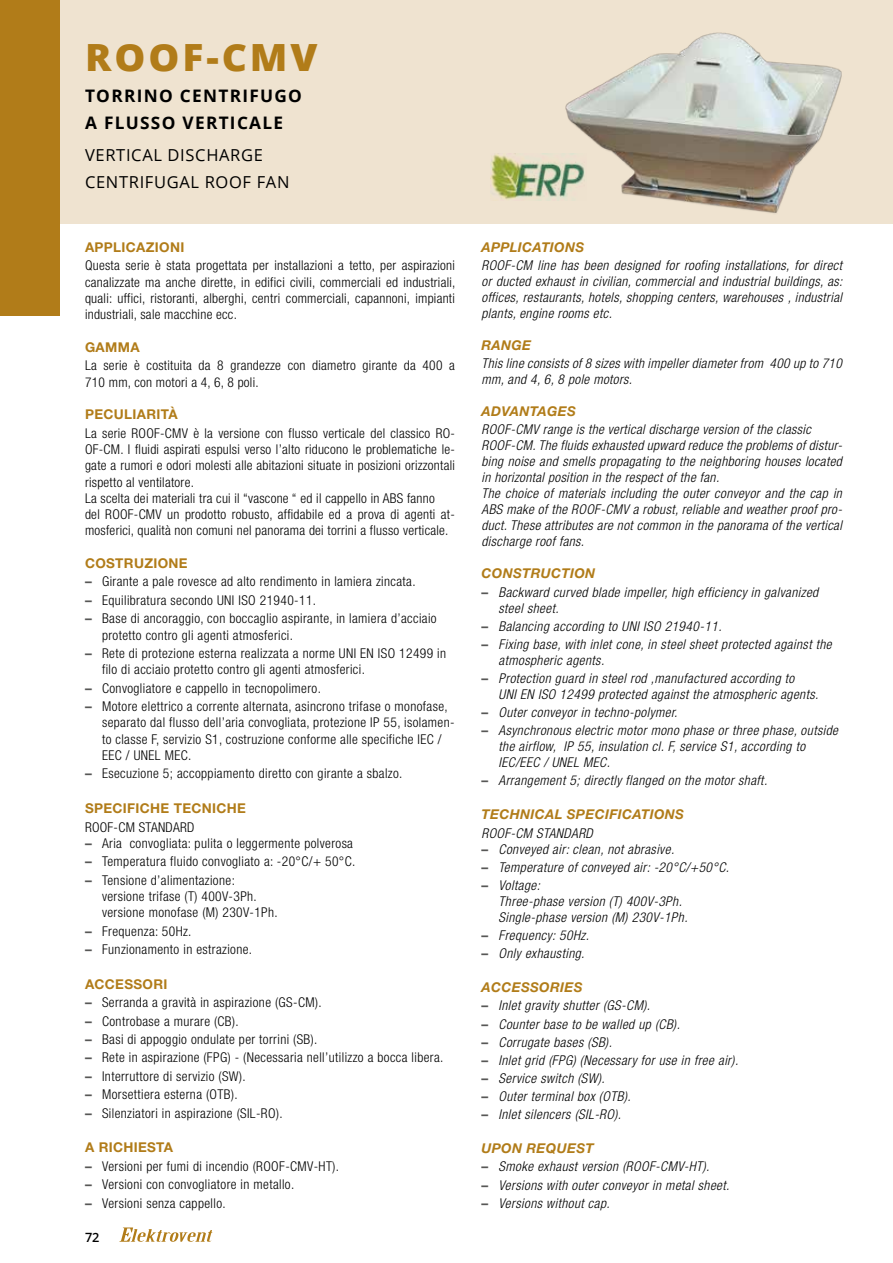
<style>
.page{position:relative;width:893px;height:1263px;background:#fff}
.page>*{position:absolute;margin:0;border:0;box-sizing:border-box;transform-origin:0 0}
.t1{font:800 37.5px "Open Sans";letter-spacing:.075em;color:#b17c19;scale:1.04 1}
.t2{font:700 17.25px/27px "Open Sans";letter-spacing:.075em;color:#000}
.t3{font:16.5px/27px "Open Sans";letter-spacing:.04em;color:#000}
.t4{font:300 condensed 13.5px/16.4px "Helvetica Neue LT Std";letter-spacing:.03em;color:#000}
.t5{font:italic 300 condensed 13.5px/16px "Helvetica Neue LT Std";letter-spacing:.035em;color:#000}
.t6{font:italic 700 13.5px "Helvetica Neue LT Std";letter-spacing:.025em;color:#b17c19}
.t7{font:700 13.5px "Helvetica Neue LT Std";letter-spacing:.025em;color:#b17c19}
.t8{font:600 12.75px "Open Sans";color:#000}
.s1{font-weight:700;font-stretch:normal;color:#575756}
.s2{font-weight:700;font-style:normal;font-stretch:normal;color:#575756}
</style>
<div class="page">
<div style="left:60px;top:0;width:833px;height:223px;background:#efe3d0"></div>
<svg style="left:119px;top:1227px;width:94px;height:15px"></svg>
<img style="left:565px;top:32px;width:277px;height:182px">
<img style="left:490px;top:153px;width:96px;height:48px">
<div style="left:0;top:0;width:60px;height:316px;background:#b17c19"></div>
<h1 class="t1" style="left:85px;top:29px;width:225px">ROOF-CMV</h1>
<p class="t2" style="left:85px;top:82px;width:218px">TORRINO CENTRIFUGO<br>A FLUSSO VERTICALE</p>
<p class="t3" style="left:85px;top:141px;width:206px">VERTICAL DISCHARGE<br>CENTRIFUGAL ROOF FAN</p>
<p class="t7" style="left:85px;top:239px;width:101px">APPLICAZIONI</p>
<p class="t4" style="left:85px;top:257px;width:372px;text-align:justify">Questa serie è stata progettata per installazioni a tetto, per aspirazioni canalizzate ma anche dirette, in edifici civili, commerciali ed industriali, quali: uffici, ristoranti, alberghi, centri commerciali, capannoni, impianti industriali, sale macchine ecc.</p>
<p class="t7" style="left:85px;top:339px;width:56px">GAMMA</p>
<p class="t4" style="left:85px;top:357px;width:371px">La serie è costituita da 8 grandezze con diametro girante da 400 a<br>710 mm, con motori a 4, 6, 8 poli.</p>
<p class="t7" style="left:85px;top:406px;width:94px">PECULIARITÀ</p>
<p class="t4" style="left:85px;top:425px;width:371px">La serie ROOF-CMV è la versione con flusso verticale del classico RO-OF-CM. I fluidi aspirati espulsi verso l’alto riducono le problematiche le&shy;gate a rumori e odori molesti alle abitazioni situate in posizioni orizzontali rispetto al ventilatore.<br>La scelta dei materiali tra cui il “vascone “ ed il cappello in ABS fanno<br>del ROOF-CMV un prodotto robusto, affidabile ed a prova di agenti at&shy;mosferici, qualità non comuni nel panorama dei torrini a flusso verticale.</p>
<p class="t7" style="left:85px;top:555px;width:104px">COSTRUZIONE</p>
<p class="t4" style="left:85px;top:573px;width:332px"><span class="s1">–</span> Girante a pale rovesce ad alto rendimento in lamiera zincata.</p>
<p class="t4" style="left:85px;top:592px;width:233px"><span class="s1">–</span> Equilibratura secondo UNI ISO 21940-11.</p>
<p class="t4" style="left:102px;top:610px;width:336px;text-indent:-17px"><span class="s1">–</span> Base di ancoraggio, con boccaglio aspirante, in lamiera d’acciaio protetto contro gli agenti atmosferici.</p>
<p class="t4" style="left:102px;top:645px;width:346px;text-indent:-17px"><span class="s1">–</span> Rete di protezione esterna realizzata a norme UNI EN ISO 12499 in filo di acciaio protetto contro gli agenti atmosferici.</p>
<p class="t4" style="left:85px;top:680px;width:237px"><span class="s1">–</span> Convogliatore e cappello in tecnopolimero.</p>
<p class="t4" style="left:102px;top:698px;width:354px;text-indent:-17px"><span class="s1">–</span> Motore elettrico a corrente alternata, asincrono trifase o monofase, separato dal flusso dell’aria convogliata, protezione IP 55, isolamen&shy;to classe F, servizio S1, costruzione conforme alle specifiche IEC / EEC / UNEL MEC.</p>
<p class="t4" style="left:85px;top:765px;width:319px"><span class="s1">–</span> Esecuzione 5; accoppiamento diretto con girante a sbalzo.</p>
<p class="t7" style="left:85px;top:800px;width:162px">SPECIFICHE TECNICHE</p>
<p class="t4" style="left:85px;top:818px;width:111px">ROOF-CM STANDARD</p>
<p class="t4" style="left:85px;top:835px;width:270px"><span class="s1">–</span> Aria convogliata: pulita o leggermente polverosa</p>
<p class="t4" style="left:85px;top:853px;width:272px"><span class="s1">–</span> Temperatura fluido convogliato a: -20°C/+ 50°C.</p>
<p class="t4" style="left:102px;top:872px;width:177px;text-indent:-17px"><span class="s1">–</span> Tensione d’alimentazione: versione trifase (T) 400V-3Ph. versione monofase (M) 230V-1Ph.</p>
<p class="t4" style="left:85px;top:923px;width:108px"><span class="s1">–</span> Frequenza: 50Hz.</p>
<p class="t4" style="left:85px;top:941px;width:169px"><span class="s1">–</span> Funzionamento in estrazione.</p>
<p class="t7" style="left:85px;top:976px;width:84px">ACCESSORI</p>
<p class="t4" style="left:85px;top:994px;width:238px"><span class="s1">–</span> Serranda a gravità in aspirazione (GS-CM).</p>
<p class="t4" style="left:85px;top:1012px;width:155px"><span class="s1">–</span> Controbase a murare (CB).</p>
<p class="t4" style="left:85px;top:1031px;width:234px"><span class="s1">–</span> Basi di appoggio ondulate per torrini (SB).</p>
<p class="t4" style="left:85px;top:1049px;width:360px"><span class="s1">–</span> Rete in aspirazione (FPG) - (Necessaria nell’utilizzo a bocca libera.</p>
<p class="t4" style="left:85px;top:1068px;width:162px"><span class="s1">–</span> Interruttore di servizio (SW).</p>
<p class="t4" style="left:85px;top:1086px;width:154px"><span class="s1">–</span> Morsettiera esterna (OTB).</p>
<p class="t4" style="left:85px;top:1105px;width:199px"><span class="s1">–</span> Silenziatori in aspirazione (SIL-RO).</p>
<p class="t7" style="left:85px;top:1139px;width:90px">A RICHIESTA</p>
<p class="t4" style="left:85px;top:1158px;width:256px"><span class="s1">–</span> Versioni per fumi di incendio (ROOF-CMV-HT).</p>
<p class="t4" style="left:85px;top:1176px;width:211px"><span class="s1">–</span> Versioni con convogliatore in metallo.</p>
<p class="t4" style="left:85px;top:1194px;width:142px"><span class="s1">–</span> Versioni senza cappello.</p>
<p class="t8" style="left:85px;top:1228px;width:16px">72</p>
<p class="t6" style="left:481px;top:239px;width:104px">APPLICATIONS</p>
<p class="t5" style="left:481px;top:258px;width:362px;text-align:justify">ROOF-CM line has been designed for roofing installations, for direct or ducted exhaust in civilian, commercial and industrial buildings, as: offices, restaurants, hotels, shopping centers, warehouses , industrial plants, engine rooms etc.</p>
<p class="t6" style="left:481px;top:337px;width:51px">RANGE</p>
<p class="t5" style="left:481px;top:356px;width:362px">This line consists of 8 sizes with impeller diameter from 400 up to 710 mm, and 4, 6, 8 pole motors.</p>
<p class="t6" style="left:481px;top:403px;width:96px">ADVANTAGES</p>
<p class="t5" style="left:481px;top:422px;width:362px">ROOF-CMV range is the vertical discharge version of the classic ROOF-CM. The fluids exhausted upward reduce the problems of distur&shy;bing noise and smells propagating to the neighboring houses located in horizontal position in the respect of the fan.<br>The choice of materials including the outer conveyor and the cap in ABS make of the ROOF-CMV a robust, reliable and weather proof pro&shy;duct. These attributes are not common in the panorama of the vertical discharge roof fans.</p>
<p class="t6" style="left:481px;top:565px;width:115px">CONSTRUCTION</p>
<p class="t5" style="left:498px;top:584px;width:321px;text-indent:-17px"><span class="s2">–</span> Backward curved blade impeller, high efficiency in galvanized steel sheet.</p>
<p class="t5" style="left:481px;top:618px;width:242px"><span class="s2">–</span> Balancing according to UNI ISO 21940-11.</p>
<p class="t5" style="left:498px;top:636px;width:335px;text-indent:-17px"><span class="s2">–</span> Fixing base, with inlet cone, in steel sheet protected against the atmospheric agents.</p>
<p class="t5" style="left:498px;top:670px;width:321px;text-indent:-17px"><span class="s2">–</span> Protection guard in steel rod ,manufactured according to<br>UNI EN ISO 12499 protected against the atmospheric agents.</p>
<p class="t5" style="left:481px;top:705px;width:198px"><span class="s2">–</span> Outer conveyor in techno-polymer.</p>
<p class="t5" style="left:498px;top:723px;width:341px;text-indent:-17px"><span class="s2">–</span> Asynchronous electric motor mono phase or three phase, outside the airflow, IP 55, insulation cl. F, service S1, according to<br>IEC/EEC / UNEL MEC.</p>
<p class="t5" style="left:481px;top:773px;width:287px"><span class="s2">–</span> Arrangement 5; directly flanged on the motor shaft.</p>
<p class="t6" style="left:481px;top:806px;width:204px">TECHNICAL SPECIFICATIONS</p>
<p class="t5" style="left:481px;top:825px;width:113px">ROOF-CM STANDARD</p>
<p class="t5" style="left:481px;top:841px;width:194px"><span class="s2">–</span> Conveyed air: clean, not abrasive.</p>
<p class="t5" style="left:481px;top:859px;width:249px"><span class="s2">–</span> Temperature of conveyed air: -20°C/+50°C.</p>
<p class="t5" style="left:498px;top:877px;width:191px;text-indent:-17px"><span class="s2">–</span> Voltage:<br>Three-phase version (T) 400V-3Ph.<br>Single-phase version (M) 230V-1Ph.</p>
<p class="t5" style="left:481px;top:927px;width:109px"><span class="s2">–</span> Frequency: 50Hz.</p>
<p class="t5" style="left:481px;top:946px;width:105px"><span class="s2">–</span> Only exhausting.</p>
<p class="t6" style="left:481px;top:979px;width:103px">ACCESSORIES</p>
<p class="t5" style="left:481px;top:998px;width:170px"><span class="s2">–</span> Inlet gravity shutter (GS-CM).</p>
<p class="t5" style="left:481px;top:1016px;width:200px"><span class="s2">–</span> Counter base to be walled up (CB).</p>
<p class="t5" style="left:481px;top:1034px;width:132px"><span class="s2">–</span> Corrugate bases (SB).</p>
<p class="t5" style="left:481px;top:1052px;width:258px"><span class="s2">–</span> Inlet grid (FPG) (Necessary for use in free air).</p>
<p class="t5" style="left:481px;top:1070px;width:125px"><span class="s2">–</span> Service switch (SW).</p>
<p class="t5" style="left:481px;top:1088px;width:151px"><span class="s2">–</span> Outer terminal box (OTB).</p>
<p class="t5" style="left:481px;top:1107px;width:141px"><span class="s2">–</span> Inlet silencers (SIL-RO).</p>
<p class="t6" style="left:481px;top:1140px;width:114px">UPON REQUEST</p>
<p class="t5" style="left:481px;top:1159px;width:229px"><span class="s2">–</span> Smoke exhaust version (ROOF-CMV-HT).</p>
<p class="t5" style="left:481px;top:1177px;width:249px"><span class="s2">–</span> Versions with outer conveyor in metal sheet.</p>
<p class="t5" style="left:481px;top:1195px;width:130px"><span class="s2">–</span> Versions without cap.</p>
</div>
